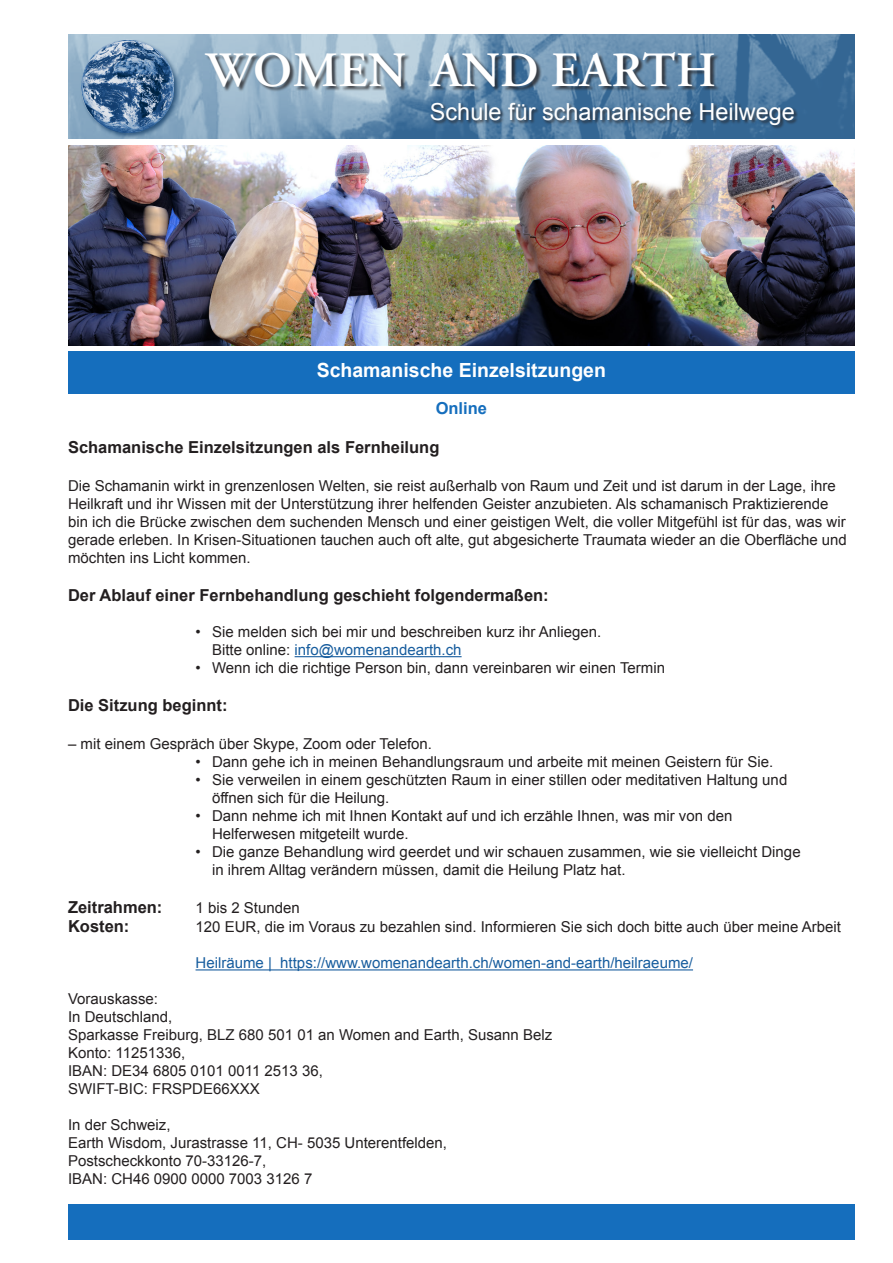
<style>
.page{position:relative;width:893px;height:1263px;background:#fff}
.page>*{position:absolute;margin:0;border:0;box-sizing:border-box;transform-origin:0 0}
.t1{font:600 49.2px "Adobe Garamond Pro";letter-spacing:.01em;color:#fff}
.t2{font:23.4px "Arial";color:#fff}
.t3{font:700 19.5px "Arial";color:#fff}
.t4{font:700 16.5px "Arial";color:#231f20}
.t5{font:700 16.5px "Arial";color:#156ebd}
.t6{font:15px/18px "Arial";color:#231f20}
.t7{font:15px "Arial";color:#175d9e}
.s1{color:#231f20}
</style>
<div class="page">
<div style="left:68px;top:351px;width:787px;height:42px;background:#156ebd"></div>
<div style="left:68px;top:1204px;width:787px;height:35px;background:#156ebd"></div>
<hr style="left:295px;top:656px;width:167px;height:1px;background:#175d9e">
<hr style="left:196px;top:969px;width:497px;height:1px;background:#175d9e">
<img style="left:68px;top:34px;width:787px;height:104px">
<div style="left:205px;top:52px;width:515px;height:40px;background:#231f20;opacity:.75"></div>
<div style="left:430px;top:102px;width:368px;height:28px;background:#231f20;opacity:.75"></div>
<div style="left:80px;top:39px;width:100px;height:101px;background:#083562;opacity:.75"></div>
<img style="left:79px;top:38px;width:94px;height:97px">
<img style="left:68px;top:146px;width:787px;height:200px">
<p class="t1" style="left:206px;top:42px;width:512px">WOMEN AND EARTH</p>
<p class="t2" style="left:430px;top:97px;width:366px">Schule für schamanische Heilwege</p>
<p class="t3" style="left:317px;top:357px;width:291px">Schamanische Einzelsitzungen</p>
<p class="t5" style="left:436px;top:397px;width:53px">Online</p>
<p class="t4" style="left:68px;top:437px;width:373px">Schamanische Einzelsitzungen als Fernheilung</p>
<p class="t6" style="left:68px;top:477px;width:780px">Die Schamanin wirkt in grenzenlosen Welten, sie reist außerhalb von Raum und Zeit und ist darum in der Lage, ihre Heilkraft und ihr Wissen mit der Unterstützung ihrer helfenden Geister anzubieten. Als schamanisch Praktizierende bin ich die Brücke zwischen dem suchenden Mensch und einer geistigen Welt, die voller Mitgefühl ist für das, was wir gerade erleben. In Krisen-Situationen tauchen auch oft alte, gut abgesicherte Traumata wieder an die Oberfläche und möchten ins Licht kommen.</p>
<p class="t4" style="left:68px;top:584px;width:482px">Der Ablauf einer Fernbehandlung geschieht folgendermaßen:</p>
<p class="t6" style="left:196px;top:623px;width:407px">• Sie melden sich bei mir und beschreiben kurz ihr Anliegen.</p>
<p class="t7" style="left:212px;top:640px;width:251px"><span class="s1">Bitte online:</span> info@womenandearth.ch</p>
<p class="t6" style="left:196px;top:659px;width:471px">• Wenn ich die richtige Person bin, dann vereinbaren wir einen Termin</p>
<p class="t4" style="left:68px;top:694px;width:161px">Die Sitzung beginnt:</p>
<p class="t6" style="left:68px;top:735px;width:366px">– mit einem Gespräch über Skype, Zoom oder Telefon.</p>
<p class="t6" style="left:196px;top:753px;width:579px">• Dann gehe ich in meinen Behandlungsraum und arbeite mit meinen Geistern für Sie.</p>
<p class="t6" style="left:196px;top:771px;width:593px">• Sie verweilen in einem geschützten Raum in einer stillen oder meditativen Haltung und</p>
<p class="t6" style="left:212px;top:789px;width:179px">öffnen sich für die Heilung.</p>
<p class="t6" style="left:196px;top:807px;width:538px">• Dann nehme ich mit Ihnen Kontakt auf und ich erzähle Ihnen, was mir von den</p>
<p class="t6" style="left:212px;top:825px;width:198px">Helferwesen mitgeteilt wurde.</p>
<p class="t6" style="left:196px;top:843px;width:607px">• Die ganze Behandlung wird geerdet und wir schauen zusammen, wie sie vielleicht Dinge</p>
<p class="t6" style="left:212px;top:861px;width:415px">in ihrem Alltag verändern müssen, damit die Heilung Platz hat.</p>
<p class="t4" style="left:68px;top:896px;width:96px">Zeitrahmen:</p>
<p class="t6" style="left:196px;top:898px;width:106px">1 bis 2 Stunden</p>
<p class="t4" style="left:68px;top:916px;width:63px">Kosten:</p>
<p class="t6" style="left:196px;top:918px;width:647px">120 EUR, die im Voraus zu bezahlen sind. Informieren Sie sich doch bitte auch über meine Arbeit</p>
<p class="t7" style="left:196px;top:953px;width:499px">Heilräume | https://www.womenandearth.ch/women-and-earth/heilraeume/</p>
<p class="t6" style="left:68px;top:990px;width:92px">Vorauskasse:</p>
<p class="t6" style="left:68px;top:1008px;width:106px">In Deutschland,</p>
<p class="t6" style="left:68px;top:1026px;width:486px">Sparkasse Freiburg, BLZ 680 501 01 an Women and Earth, Susann Belz</p>
<p class="t6" style="left:68px;top:1044px;width:119px">Konto: 11251336,</p>
<p class="t6" style="left:68px;top:1062px;width:256px">IBAN: DE34 6805 0101 0011 2513 36,</p>
<p class="t6" style="left:68px;top:1080px;width:193px">SWIFT-BIC: FRSPDE66XXX</p>
<p class="t6" style="left:68px;top:1116px;width:104px">In der Schweiz,</p>
<p class="t6" style="left:68px;top:1134px;width:381px">Earth Wisdom, Jurastrasse 11, CH- 5035 Unterentfelden,</p>
<p class="t6" style="left:68px;top:1152px;width:200px">Postscheckkonto 70-33126-7,</p>
<p class="t6" style="left:68px;top:1170px;width:246px">IBAN: CH46 0900 0000 7003 3126 7</p>
</div>
